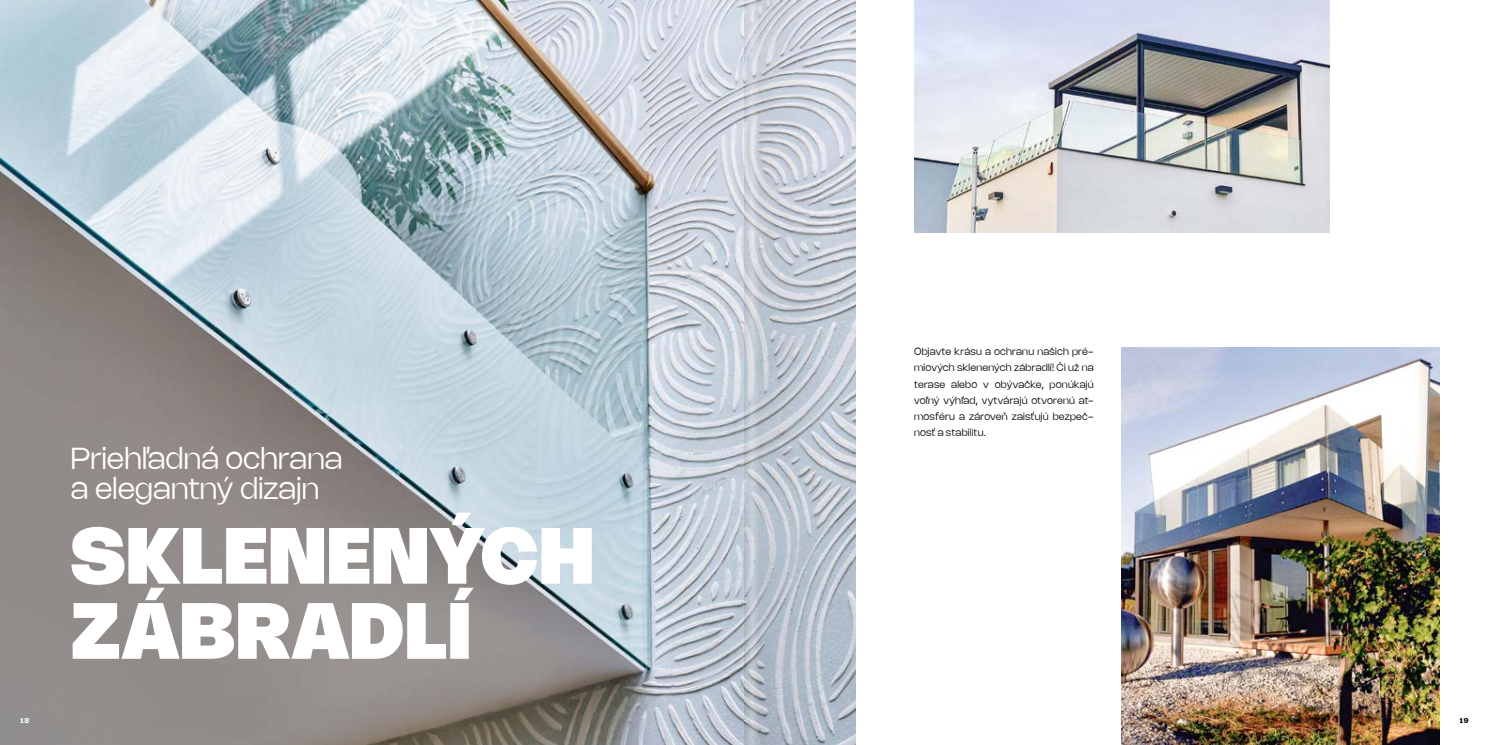
<style>
.page{position:relative;width:1489px;height:745px;background:#fff}
.page>*{position:absolute;margin:0;border:0;box-sizing:border-box;transform-origin:0 0}
.t1{font:900 77.88px/75px "Nohemi";letter-spacing:.02em;color:#fff}
.t2{font:300 30px/30px "Nohemi";color:#fff}
.t3{font:300 10px/16.2px "Nohemi";letter-spacing:.015em;color:#000;text-align:justify}
.t4{font:700 6.88px "Nohemi";color:#fff}
.t5{font:700 6.88px "Nohemi";color:#000}
</style>
<div class="page">
<img style="left:0;top:0;width:855px;height:744px">
<img style="left:1121px;top:347px;width:318px;height:397px">
<img style="left:914px;top:0;width:415px;height:232px">
<svg style="left:759px;top:0;width:63px;height:744px;background:#bfc6d0"></svg>
<svg style="left:744px;top:0;width:15px;height:744px;background:#c4cad2"></svg>
<h2 class="t2" style="left:71px;top:445px;width:273px">Priehľadná ochrana a elegantný dizajn</h2>
<h1 class="t1" style="left:71px;top:522px;width:524px">SKLENENÝCH<br>ZÁBRADLÍ</h1>
<p class="t3" style="left:914px;top:344px;width:181px">Objavte krásu a ochranu našich pré&shy;miových sklenených zábradlí! Či už na terase alebo v obývačke, ponúkajú voľný výhľad, vytvárajú otvorenú at&shy;mosféru a zároveň zaisťujú bezpeč&shy;nosť a stabilitu.</p>
<p class="t4" style="left:20px;top:716px;width:10px">18</p>
<p class="t5" style="left:1459px;top:716px;width:10px">19</p>
</div>
